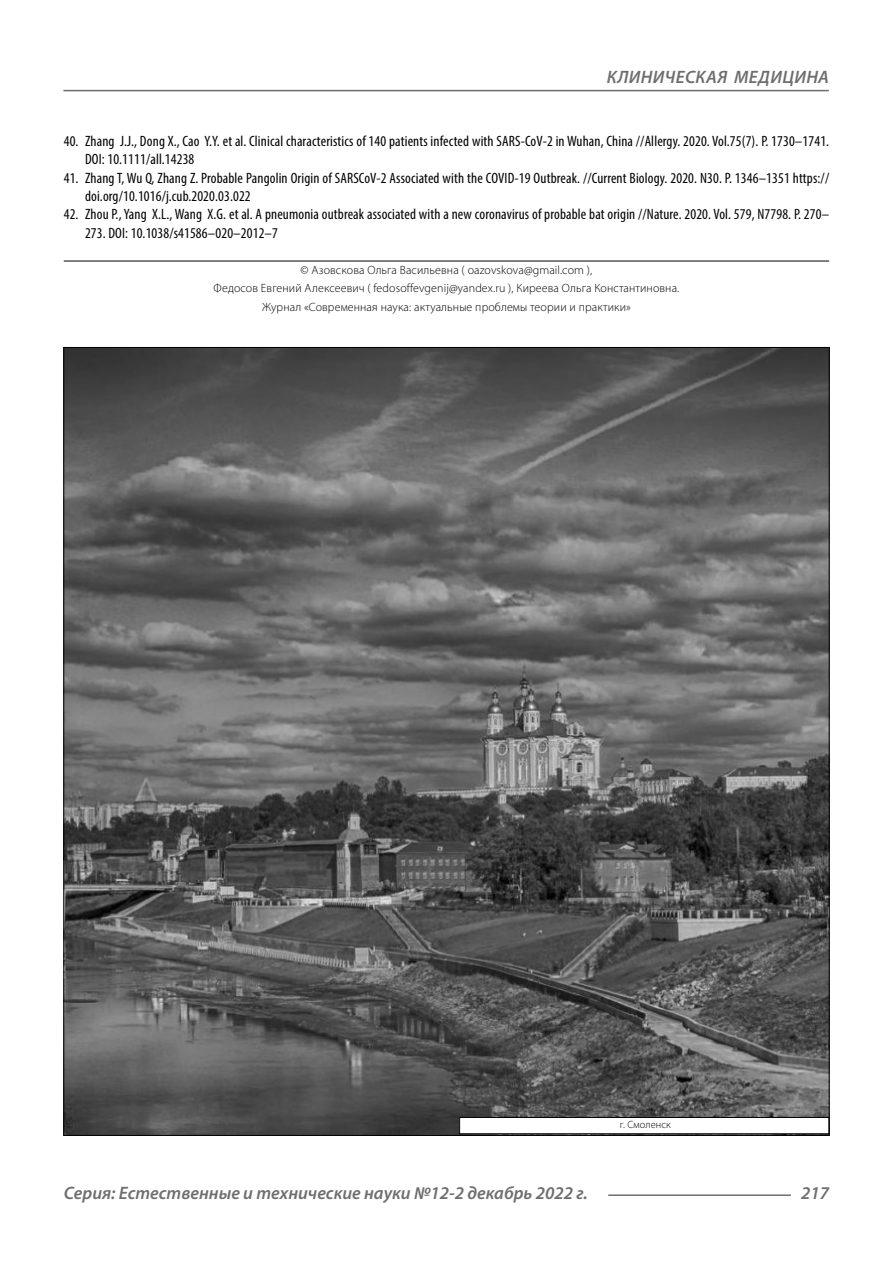
<style>
.page{position:relative;width:893px;height:1263px;background:#fff}
.page>*{position:absolute;margin:0;border:0;box-sizing:border-box;transform-origin:0 0}
.t1{font:italic 600 18px "Myriad Pro";color:#6e6e6e}
.t2{font:condensed 15px/18.3px "Myriad Pro";letter-spacing:.01em;color:#000}
.Copy{font:300 12px/18.3px "Myriad Pro";letter-spacing:.01em;color:#000;text-align:center}
.Author-doc{font:300 10.5px "Myriad Pro";letter-spacing:.01em;color:#000}
</style>
<div class="page">
<hr style="left:64px;top:261px;width:765px;height:1px;background:#000">
<img style="left:65px;top:349px;width:763px;height:785px">
<div style="left:460px;top:1117px;width:369px;height:17px;background:#fff"></div>
<div style="left:459px;top:1117px;width:370px;height:17px;border:1px solid #000"></div>
<hr style="left:608px;top:1194px;width:183px;height:2px;background:#6e6e6e">
<hr style="left:63px;top:90px;width:766px;height:1px;background:#6e6e6e">
<p class="t1" style="left:607px;top:66px;width:24px">Клини</p>
<p class="t1" style="left:665px;top:66px;width:23px">ческая</p>
<p class="t1" style="left:734px;top:66px;width:13px">меди</p>
<p class="t1" style="left:782px;top:66px;width:25px">цина</p>
<p class="t2" style="left:85px;top:132px;width:746px;text-indent:-21px">40. Zhang J.J., Dong X., Cao Y.Y. et al. Clinical characteristics of 140 patients infected with SARS-CoV‑2 in Wuhan, China //Allergy. 2020. Vol.75(7). P. 1730–1741.<br>DOI: 10.1111/all.14238</p>
<p class="t2" style="left:85px;top:168px;width:746px;text-indent:-21px">41. Zhang T, Wu Q, Zhang Z. Probable Pangolin Origin of SARSCoV‑2 Associated with the COVID‑19 Outbreak. //Current Biology. 2020. N30. P. 1346–1351 https:// doi.org/10.1016/j.cub.2020.03.022</p>
<p class="t2" style="left:85px;top:205px;width:746px;text-indent:-21px">42. Zhou P., Yang X.L., Wang X.G. et al. A pneumonia outbreak associated with a new coronavirus of probable bat origin //Nature. 2020. Vol. 579, N7798. P. 270–<br>273. DOI: 10.1038/s41586–020–2012–7</p>
<p class="Copy" style="left:214px;top:261px;width:467px">© Азовскова Ольга Васильевна ( oazovskova@gmail.com ),<br>Федосов Евгений Алексеевич ( fedosoffevgenij@yandex.ru ), Киреева Ольга Константиновна.<br>Журнал «Современная наука: актуальные проблемы теории и практики»</p>
<p class="Author-doc" style="left:620px;top:1118px;width:53px">г. Смоленск</p>
<p class="t1" style="left:64px;top:1182px;width:525px">Серия: Естественные и технические науки №12-2 декабрь 2022 г.</p>
<p class="t1" style="left:801px;top:1182px;width:30px">217</p>
</div>
